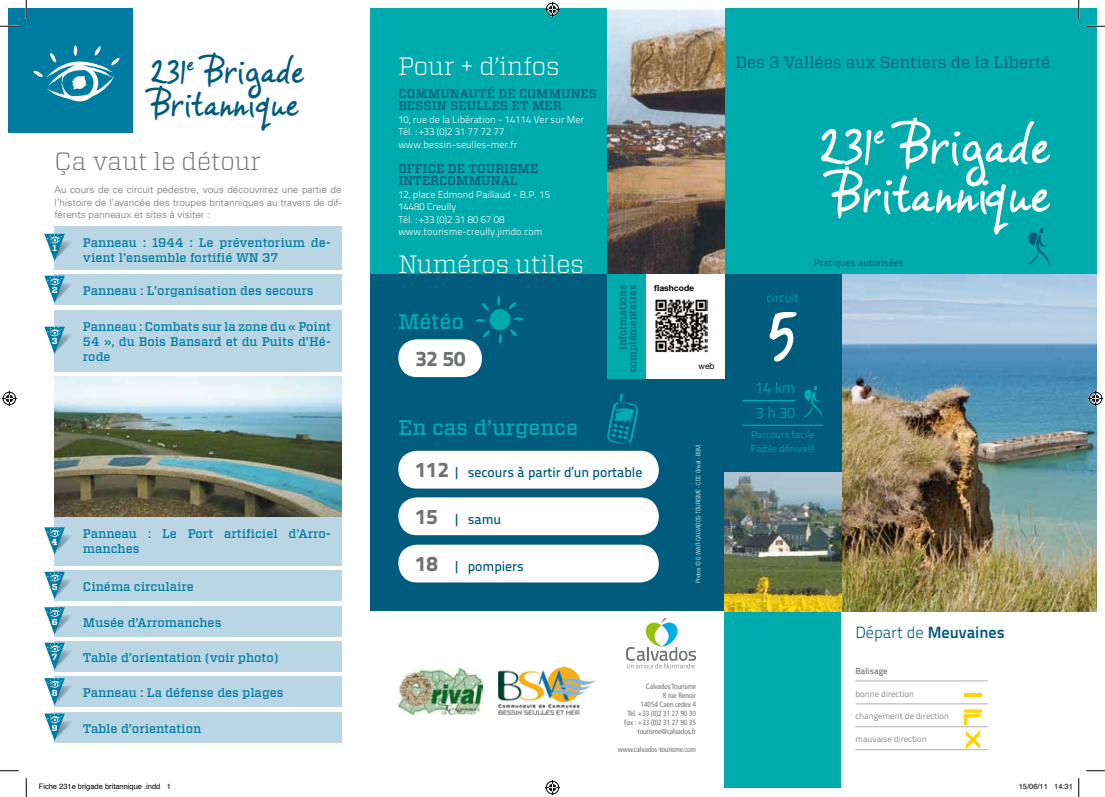
<style>
.page{position:relative;width:1105px;height:797px;background:#fff}
.page>*{position:absolute;margin:0;border:0;box-sizing:border-box;transform-origin:0 0}
.t1{font:81.25px "Vince Hand II Calvados";color:#fff}
.t2{font:56.25px/48.8px "Vince Hand II Calvados";letter-spacing:-.02em;color:#fff}
.t3{font:37.5px/32.5px "Vince Hand II Calvados";letter-spacing:-.02em;color:#005b7c}
.t4{font:300 25px "Vitesse";color:#fff}
.t5{font:300 25px "Vitesse";color:#707172}
.t6{font:500 21.25px "Vitesse";color:#00abad}
.t7{font:21.25px "Titillium Text 14 L 999 wt";color:#707172}
.t8{font:16.25px "Vitesse";color:#005b7c}
.t9{font:16.25px "Titillium Text 14 L 800 wt";color:#005b7c}
.t10{font:15px/24.6px "Titillium Text 14 L 250 wt";color:#00abad}
.t11{font:13.75px "Titillium Text 14 L 600 wt";color:#005b7c}
.t12{font:500 12.5px/15px "Vitesse";color:#007ca2}
.t13{font:500 12.5px/12.5px "Vitesse";color:#005b7c}
.t14{font:12.5px "Titillium Text 14 L 250 wt";color:#00abad}
.t15{font:10px/12.5px "Titillium Text 14 L 250 wt";color:#fff}
.t16{font:300 10px/12.5px "Univers LT Std";color:#707172;text-align:justify}
.t17{font:10px/13.8px "Titillium Text 14 L 250 wt";color:#00abad}
.t18{font:500 10px/10px "Vitesse";color:#005b7c;text-align:right}
.t19{font:10px "Titillium Text 14 L 600 wt";color:#005b7c}
.t20{font:8.75px "Titillium Text 14 L 250 wt";color:#707172}
.t21{font:700 8.75px "Vitesse";color:#fff}
.t22{font:8.75px "Titillium Text 14 L 600 wt";color:#707172}
.t23{font:700 8.5px "Helvetica Neue LT Std";color:#000}
.t24{font:8.5px "Helvetica Neue LT Std";color:#000}
.t25{font:condensed 7.5px/9px "Frutiger LT Std";letter-spacing:-.02em;color:#707172;text-align:right}
.t26{font:7.5px "Helvetica";color:#000}
.t27{font:300 condensed 6.25px "Univers LT Std";color:#fff}
.s1{font-family:"Titillium Text 14 L 999 wt";font-size:21.25px;color:#707172}
.s2{font-family:"Titillium Text 14 L 250 wt"}
</style>
<div class="page">
<img style="left:55px;top:376px;width:287px;height:141px">
<div style="left:370px;top:9px;width:726px;height:265px;background:#00abad"></div>
<div style="left:724px;top:611px;width:117px;height:176px;background:#00abad"></div>
<img style="left:841px;top:274px;width:255px;height:337px">
<div style="left:370px;top:274px;width:471px;height:337px;background:#005b7c"></div>
<img style="left:724px;top:473px;width:117px;height:138px">
<img style="left:607px;top:9px;width:117px;height:265px">
<svg style="left:804px;top:385px;width:19px;height:33px"></svg>
<hr style="left:742px;top:400px;width:53px;height:1px;background:#00abad">
<hr style="left:742px;top:424px;width:81px;height:2px;background:#00abad">
<div style="left:398px;top:451px;width:261px;height:37px;background:#fff;border-radius:19px"></div>
<div style="left:398px;top:339px;width:84px;height:38px;background:#fff;border-radius:19px"></div>
<div style="left:398px;top:497px;width:261px;height:38px;background:#fff;border-radius:19px"></div>
<div style="left:398px;top:544px;width:261px;height:38px;background:#fff;border-radius:19px"></div>
<svg style="left:607px;top:394px;width:31px;height:50px"></svg>
<div style="left:9px;top:9px;width:124px;height:124px;background:#007ca2"></div>
<svg style="left:33px;top:45px;width:86px;height:57px"></svg>
<svg style="left:475px;top:296px;width:49px;height:48px"></svg>
<div style="left:607px;top:274px;width:39px;height:105px;background:#00abad"></div>
<div style="left:646px;top:274px;width:78px;height:105px;background:#fff"></div>
<img style="left:655px;top:299px;width:53px;height:53px">
<svg style="left:626px;top:618px;width:70px;height:50px"></svg>
<hr style="left:855px;top:680px;width:133px;height:1px;background:#b1b3b4">
<hr style="left:855px;top:703px;width:133px;height:1px;background:#b1b3b4">
<hr style="left:855px;top:726px;width:133px;height:1px;background:#b1b3b4">
<hr style="left:855px;top:749px;width:133px;height:1px;background:#b1b3b4">
<hr style="left:964px;top:693px;width:18px;height:3px;background:#ffd400">
<svg style="left:964px;top:709px;width:18px;height:40px"></svg>
<div style="left:55px;top:310px;width:287px;height:61px;background:#bad6e4"></div>
<div style="left:55px;top:517px;width:287px;height:48px;background:#bad6e4"></div>
<svg style="left:1028px;top:228px;width:22px;height:37px"></svg>
<div style="left:55px;top:226px;width:287px;height:43px;background:#bad6e4"></div>
<img style="left:65px;top:241px;width:6px;height:9px">
<svg style="left:44px;top:234px;width:21px;height:27px"></svg>
<div style="left:55px;top:274px;width:287px;height:30px;background:#bad6e4"></div>
<img style="left:65px;top:283px;width:6px;height:9px">
<svg style="left:44px;top:276px;width:21px;height:27px"></svg>
<img style="left:65px;top:334px;width:6px;height:9px">
<svg style="left:44px;top:327px;width:21px;height:27px"></svg>
<img style="left:65px;top:535px;width:6px;height:8px">
<svg style="left:44px;top:527px;width:21px;height:28px"></svg>
<div style="left:55px;top:570px;width:287px;height:30px;background:#bad6e4"></div>
<img style="left:65px;top:579px;width:6px;height:9px">
<svg style="left:44px;top:571px;width:21px;height:28px"></svg>
<div style="left:55px;top:606px;width:287px;height:30px;background:#bad6e4"></div>
<img style="left:54px;top:615px;width:17px;height:20px">
<svg style="left:44px;top:607px;width:21px;height:27px"></svg>
<div style="left:55px;top:641px;width:287px;height:30px;background:#bad6e4"></div>
<img style="left:65px;top:650px;width:6px;height:9px">
<svg style="left:44px;top:642px;width:21px;height:28px"></svg>
<div style="left:55px;top:676px;width:287px;height:31px;background:#bad6e4"></div>
<img style="left:65px;top:685px;width:6px;height:9px">
<svg style="left:44px;top:678px;width:21px;height:27px"></svg>
<div style="left:55px;top:712px;width:287px;height:30px;background:#bad6e4"></div>
<img style="left:65px;top:721px;width:6px;height:9px">
<svg style="left:44px;top:713px;width:21px;height:28px"></svg>
<img style="left:398px;top:668px;width:84px;height:46px">
<img style="left:499px;top:668px;width:97px;height:46px">
<svg style="left:0;top:25px;width:19px;height:2px"></svg>
<svg style="left:1086px;top:25px;width:19px;height:2px"></svg>
<svg style="left:0;top:770px;width:19px;height:1px"></svg>
<svg style="left:1086px;top:770px;width:19px;height:1px"></svg>
<svg style="left:25px;top:0;width:2px;height:19px"></svg>
<svg style="left:25px;top:778px;width:2px;height:19px"></svg>
<svg style="left:1078px;top:0;width:1px;height:19px"></svg>
<svg style="left:1078px;top:778px;width:1px;height:19px"></svg>
<svg style="left:545px;top:2px;width:15px;height:15px"></svg>
<svg style="left:545px;top:780px;width:15px;height:15px"></svg>
<svg style="left:2px;top:391px;width:15px;height:15px"></svg>
<svg style="left:1088px;top:391px;width:15px;height:15px"></svg>
<h3 class="t3" style="left:150px;top:53px;width:156px">231<sup>e</sup> Brigade<br>Britannique</h3>
<h3 class="t5" style="left:55px;top:144px;width:208px">Ça vaut le détour</h3>
<p class="t16" style="left:55px;top:183px;width:289px">Au cours de ce circuit pédestre, vous découvrirez une partie de l’histoire de l’avancée des troupes britanniques au travers de dif&shy;férents panneaux et sites à visiter :</p>
<p class="t12" style="left:83px;top:235px;width:250px">Panneau : 1944 : Le préventorium de&shy;vient l’ensemble fortifié WN 37</p>
<p class="t21" style="left:52px;top:242px;width:6px">1</p>
<p class="t21" style="left:52px;top:284px;width:7px">2</p>
<p class="t12" style="left:83px;top:283px;width:232px">Panneau : L’organisation des secours</p>
<p class="t21" style="left:52px;top:335px;width:7px">3</p>
<p class="t12" style="left:83px;top:319px;width:250px;text-align:justify">Panneau : Combats sur la zone du « Point 54 », du Bois Bansard et du Puits d’Hé&shy;rode</p>
<p class="t12" style="left:83px;top:526px;width:250px">Panneau : Le Port artificiel d’Arro&shy;manches</p>
<p class="t21" style="left:52px;top:536px;width:8px">4</p>
<p class="t21" style="left:52px;top:580px;width:7px">5</p>
<p class="t12" style="left:83px;top:579px;width:112px">Cinéma circulaire</p>
<p class="t21" style="left:52px;top:616px;width:7px">6</p>
<p class="t12" style="left:83px;top:615px;width:140px">Musée d’Arromanches</p>
<p class="t21" style="left:52px;top:651px;width:7px">7</p>
<p class="t12" style="left:83px;top:650px;width:197px">Table d’orientation (voir photo)</p>
<p class="t21" style="left:52px;top:687px;width:7px">8</p>
<p class="t12" style="left:83px;top:685px;width:202px">Panneau : La défense des plages</p>
<p class="t21" style="left:52px;top:722px;width:7px">9</p>
<p class="t12" style="left:83px;top:721px;width:120px">Table d’orientation</p>
<h3 class="t4" style="left:398px;top:49px;width:163px">Pour + d’infos</h3>
<p class="t13" style="left:398px;top:87px;width:200px">COMMUNAUTÉ DE COMMUNES<br>BESSIN SEULLES ET MER</p>
<p class="t15" style="left:398px;top:113px;width:187px">10, rue de la Libération - 14114 Ver sur Mer<br>Tél. : +33 (0)2 31 77 72 77 www.bessin-seulles-mer.fr</p>
<p class="t13" style="left:398px;top:162px;width:142px">OFFICE DE TOURISME<br>INTERCOMMUNAL</p>
<p class="t15" style="left:398px;top:188px;width:153px">12, place Edmond Paillaud - B.P. 15<br>14480 Creully<br>Tél. : +33 (0)2 31 80 67 08 www.tourisme-creully.jimdo.com</p>
<h3 class="t4" style="left:398px;top:247px;width:187px">Numéros utiles</h3>
<h3 class="t6" style="left:398px;top:308px;width:67px">Météo</h3>
<h3 class="t7" style="left:415px;top:345px;width:52px">32 50</h3>
<p class="t18" style="left:618px;top:372px;width:89px;rotate:-90deg">Informations complémentaires</p>
<p class="t23" style="left:654px;top:282px;width:41px">flashcode</p>
<p class="t24" style="left:699px;top:361px;width:18px">web</p>
<h3 class="t6" style="left:398px;top:413px;width:181px">En cas d’urgence</h3>
<p class="t11" style="left:415px;top:464px;width:228px"><span class="s1">112</span> | secours à partir d’un portable</p>
<p class="t11" style="left:415px;top:511px;width:87px"><span class="s1">15</span> | samu</p>
<p class="t11" style="left:415px;top:558px;width:110px"><span class="s1">18</span> | pompiers</p>
<p class="t27" style="left:695px;top:583px;width:140px;rotate:-90deg">Photos © G.WAIT-CALVADOS-TOURISME - CDC Orival - BSM</p>
<p class="t25" style="left:624px;top:681px;width:73px">Calvados Tourisme<br>8 rue Renoir<br>14054 Caen cedex 4<br>Tél. +33 (0)2 31 27 90 30<br>Fax : +33 (0)2 31 27 90 35 tourisme@calvados.fr</p>
<p class="t25" style="left:618px;top:744px;width:80px">www.calvados-tourisme.com</p>
<h3 class="t8" style="left:735px;top:51px;width:316px">Des 3 Vallées aux Sentiers de la Liberté</h3>
<h2 class="t2" style="left:819px;top:118px;width:233px">231<sup>e</sup> Brigade<br>Britannique</h2>
<p class="t14" style="left:766px;top:290px;width:34px">circuit</p>
<h1 class="t1" style="left:767px;top:282px;width:33px">5</h1>
<p class="t19" style="left:814px;top:256px;width:91px">Pratiques autorisées</p>
<p class="t10" style="left:755px;top:375px;width:41px">14 km<br>3 h 30</p>
<p class="t17" style="left:751px;top:428px;width:65px">Parcours facile<br>Faible dénivelé</p>
<h3 class="t9" style="left:855px;top:622px;width:151px"><span class="s2">Départ de</span> Meuvaines</h3>
<p class="t22" style="left:855px;top:665px;width:34px">Balisage</p>
<p class="t20" style="left:855px;top:688px;width:60px">bonne direction</p>
<p class="t20" style="left:855px;top:711px;width:95px">changement de direction</p>
<p class="t20" style="left:855px;top:734px;width:73px">mauvaise direction</p>
<p class="t26" style="left:39px;top:780px;width:134px">Fiche 231e brigade britannique .indd 1</p>
<p class="t26" style="left:1019px;top:780px;width:56px">15/06/11 14:31</p>
</div>
